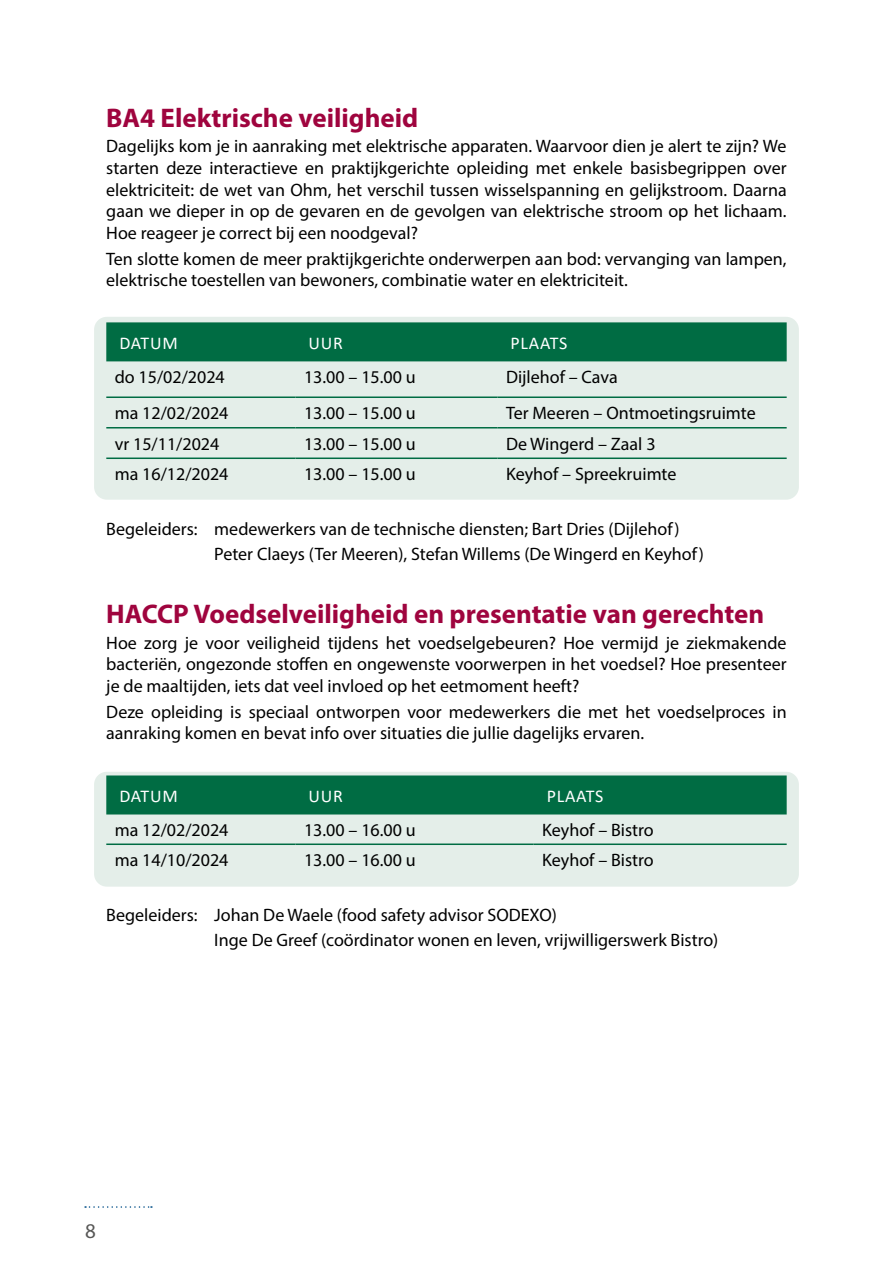
<style>
.page{position:relative;width:893px;height:1263px;background:#fff}
.page>*{position:absolute;margin:0;border:0;box-sizing:border-box;transform-origin:0 0}
.t1{font:700 27px "Myriad Pro";color:#9f043e}
.t2{font:21px "Myriad Pro";color:#575756}
.t3{font:18px/21.6px "Myriad Pro";color:#000}
.t4{font:18px "Calibri";letter-spacing:.04em;color:#fff}
</style>
<div class="page">
<div style="left:94px;top:772px;width:705px;height:115px;background:#e4eee9;border-radius:13px"></div>
<div style="left:94px;top:317px;width:705px;height:183px;background:#e4eee9;border-radius:13px"></div>
<svg style="left:85px;top:1206px;width:67px;height:2px"></svg>
<div style="left:106px;top:322px;width:681px;height:39px;background:#006c43"></div>
<hr style="left:106px;top:396px;width:190px;height:2px;background:#006c43">
<hr style="left:296px;top:396px;width:201px;height:2px;background:#006c43">
<hr style="left:497px;top:396px;width:290px;height:2px;background:#006c43">
<hr style="left:106px;top:427px;width:190px;height:1px;background:#006c43">
<hr style="left:296px;top:427px;width:201px;height:1px;background:#006c43">
<hr style="left:497px;top:427px;width:290px;height:1px;background:#006c43">
<hr style="left:106px;top:457px;width:190px;height:2px;background:#006c43">
<hr style="left:296px;top:457px;width:201px;height:2px;background:#006c43">
<hr style="left:497px;top:457px;width:290px;height:2px;background:#006c43">
<div style="left:106px;top:775px;width:681px;height:39px;background:#006c43"></div>
<hr style="left:106px;top:843px;width:190px;height:2px;background:#006c43">
<hr style="left:296px;top:843px;width:238px;height:2px;background:#006c43">
<hr style="left:534px;top:843px;width:253px;height:2px;background:#006c43">
<h1 class="t1" style="left:106px;top:100px;width:313px">BA4 Elektrische veiligheid</h1>
<p class="t3" style="left:106px;top:135px;width:682px;text-align:justify">Dagelijks kom je in aanraking met elektrische apparaten. Waarvoor dien je alert te zijn? We starten deze interactieve en praktijkgerichte opleiding met enkele basisbegrippen over elektriciteit: de wet van Ohm, het verschil tussen wisselspanning en gelijkstroom. Daarna gaan we dieper in op de gevaren en de gevolgen van elektrische stroom op het lichaam.<br>Hoe reageer je correct bij een noodgeval?</p>
<p class="t3" style="left:106px;top:248px;width:682px">Ten slotte komen de meer praktijkgerichte onderwerpen aan bod: vervanging van lampen, elektrische toestellen van bewoners, combinatie water en elektriciteit.</p>
<p class="t4" style="left:119px;top:330px;width:60px">DATUM</p>
<p class="t4" style="left:309px;top:330px;width:36px">UUR</p>
<p class="t4" style="left:511px;top:330px;width:58px">PLAATS</p>
<p class="t3" style="left:115px;top:365px;width:112px">do 15/02/2024</p>
<p class="t3" style="left:304px;top:365px;width:113px">13.00 – 15.00 u</p>
<p class="t3" style="left:506px;top:365px;width:113px">Dijlehof – Cava</p>
<p class="t3" style="left:115px;top:402px;width:115px">ma 12/02/2024</p>
<p class="t3" style="left:304px;top:402px;width:113px">13.00 – 15.00 u</p>
<p class="t3" style="left:506px;top:402px;width:251px">Ter Meeren – Ontmoetingsruimte</p>
<p class="t3" style="left:115px;top:433px;width:106px">vr 15/11/2024</p>
<p class="t3" style="left:304px;top:433px;width:113px">13.00 – 15.00 u</p>
<p class="t3" style="left:506px;top:433px;width:151px">De Wingerd – Zaal 3</p>
<p class="t3" style="left:115px;top:463px;width:115px">ma 16/12/2024</p>
<p class="t3" style="left:304px;top:463px;width:113px">13.00 – 15.00 u</p>
<p class="t3" style="left:506px;top:463px;width:172px">Keyhof – Spreekruimte</p>
<p class="t3" style="left:214px;top:515px;width:491px;line-height:25.8px;text-indent:-108px">Begeleiders: medewerkers van de technische diensten; Bart Dries (Dijlehof)<br>Peter Claeys (Ter Meeren), Stefan Willems (De Wingerd en Keyhof)</p>
<h1 class="t1" style="left:106px;top:596px;width:660px">HACCP Voedselveiligheid en presentatie van gerechten</h1>
<p class="t3" style="left:106px;top:632px;width:682px;text-align:justify">Hoe zorg je voor veiligheid tijdens het voedselgebeuren? Hoe vermijd je ziekmakende bacteriën, ongezonde stoffen en ongewenste voorwerpen in het voedsel? Hoe presenteer je de maaltijden, iets dat veel invloed op het eetmoment heeft?</p>
<p class="t3" style="left:106px;top:701px;width:682px">Deze opleiding is speciaal ontworpen voor medewerkers die met het voedselproces in aanraking komen en bevat info over situaties die jullie dagelijks ervaren.</p>
<p class="t4" style="left:119px;top:783px;width:60px">DATUM</p>
<p class="t4" style="left:309px;top:783px;width:36px">UUR</p>
<p class="t4" style="left:547px;top:783px;width:58px">PLAATS</p>
<p class="t3" style="left:115px;top:819px;width:115px">ma 12/02/2024</p>
<p class="t3" style="left:304px;top:819px;width:113px">13.00 – 16.00 u</p>
<p class="t3" style="left:542px;top:819px;width:113px">Keyhof – Bistro</p>
<p class="t3" style="left:115px;top:849px;width:115px">ma 14/10/2024</p>
<p class="t3" style="left:304px;top:849px;width:113px">13.00 – 16.00 u</p>
<p class="t3" style="left:542px;top:849px;width:113px">Keyhof – Bistro</p>
<p class="t3" style="left:214px;top:901px;width:505px;line-height:25.8px;text-indent:-108px">Begeleiders: Johan De Waele (food safety advisor SODEXO)<br>Inge De Greef (coördinator wonen en leven, vrijwilligerswerk Bistro)</p>
<p class="t2" style="left:85px;top:1218px;width:12px">8</p>
</div>
